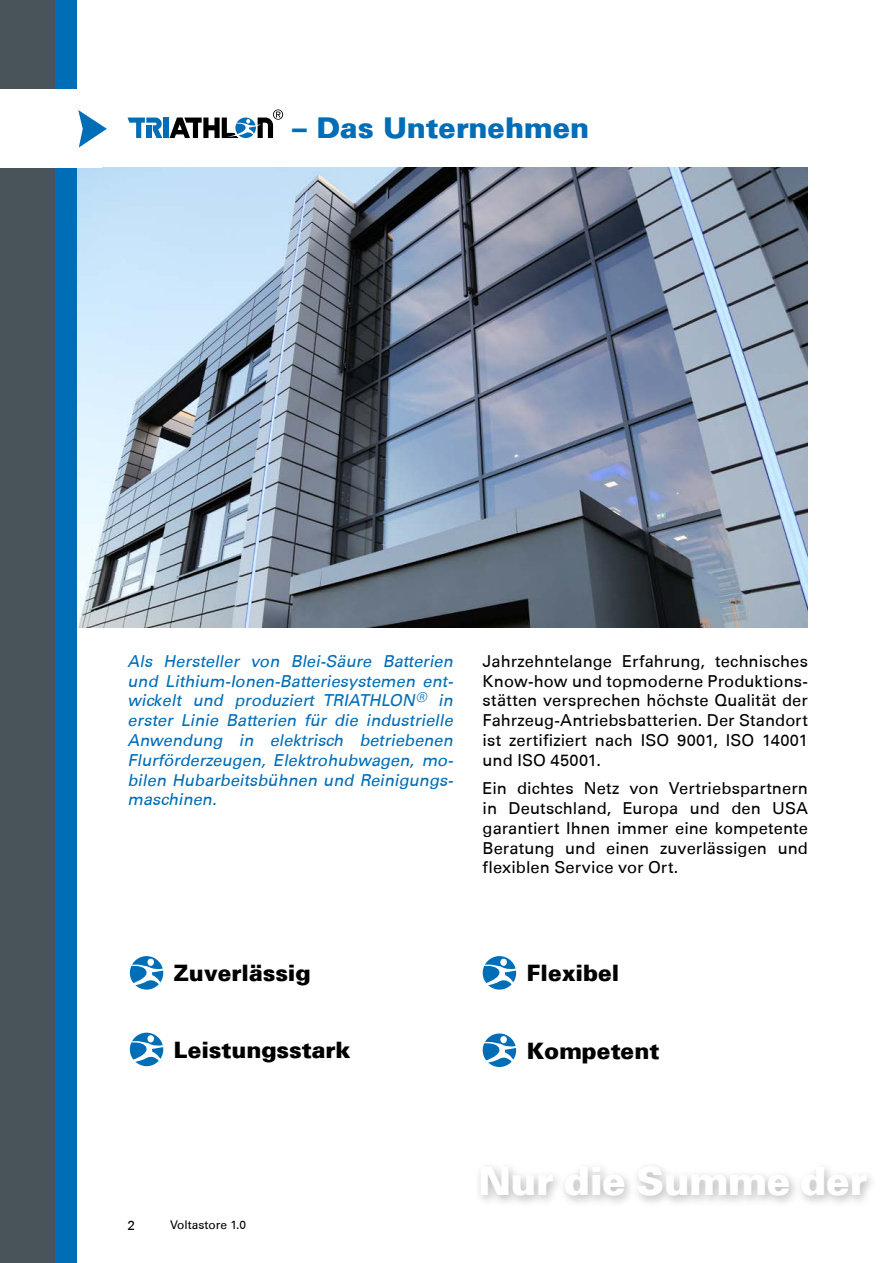
<style>
.page{position:relative;width:893px;height:1263px;background:#fff}
.page>*{position:absolute;margin:0;border:0;box-sizing:border-box;transform-origin:0 0}
.t1{font:900 39px "Univers";letter-spacing:-.01em;color:#fff}
.t2{font:900 28.5px "Univers";color:#006db7}
.t3{font:900 22.5px "Univers";color:#000}
.t4{font:16.5px/19.8px "Univers 55 Roman";letter-spacing:.005em;color:#000;text-align:justify}
.t5{font:italic 16.5px/19.8px "Univers 55 Roman";color:#006db7;text-align:justify}
.t6{font:13.5px "Univers 55 Roman";color:#000}
.t7{font:12px "Univers 55 Roman";color:#000}
</style>
<div class="page">
<img style="left:77px;top:168px;width:730px;height:459px">
<div style="left:0;top:0;width:55px;height:1263px;background:#48535a"></div>
<div style="left:55px;top:0;width:22px;height:1263px;background:#006db7"></div>
<div style="left:0;top:90px;width:102px;height:78px;background:#fff"></div>
<svg style="left:78px;top:110px;width:29px;height:38px"></svg>
<div style="left:163px;top:118px;width:6px;height:20px;background:#006db7"></div>
<svg style="left:128px;top:118px;width:34px;height:20px"></svg>
<svg style="left:170px;top:109px;width:113px;height:29px"></svg>
<svg style="left:130px;top:956px;width:33px;height:33px"></svg>
<svg style="left:129px;top:959px;width:35px;height:31px"></svg>
<div style="left:130px;top:1033px;width:33px;height:33px;background:#006db7;border-radius:50%"></div>
<svg style="left:129px;top:1035px;width:35px;height:32px"></svg>
<svg style="left:483px;top:1033px;width:33px;height:34px"></svg>
<svg style="left:482px;top:1036px;width:35px;height:31px"></svg>
<svg style="left:483px;top:956px;width:33px;height:33px"></svg>
<svg style="left:482px;top:959px;width:35px;height:31px"></svg>
<div style="left:475px;top:1160px;width:418px;height:48px;background:#000;opacity:.28"></div>
<h2 class="t2" style="left:293px;top:109px;width:298px">– Das Unternehmen</h2>
<p class="t5" style="left:128px;top:651px;width:330px">Als Hersteller von Blei-Säure Batterien und Lithium-Ionen-Batteriesystemen ent&shy;wickelt und produziert TRIATHLON<sup>®</sup> in erster Linie Batterien für die industrielle Anwendung in elektrisch betriebenen Flurförderzeugen, Elektrohubwagen, mo&shy;bilen Hubarbeitsbühnen und Reinigungs&shy;maschinen.</p>
<p class="t4" style="left:483px;top:651px;width:327px">Jahrzehntelange Erfahrung, technisches Know-how und topmoderne Produktions&shy;stätten versprechen höchste Qualität der Fahrzeug-Antriebsbatterien. Der Standort ist zertifiziert nach ISO 9001, ISO 14001 und ISO 45001.</p>
<p class="t4" style="left:483px;top:778px;width:327px">Ein dichtes Netz von Vertriebspartnern in Deutschland, Europa und den USA garantiert Ihnen immer eine kompetente Beratung und einen zuverlässigen und flexiblen Service vor Ort.</p>
<h3 class="t3" style="left:174px;top:958px;width:138px">Zuverlässig</h3>
<h3 class="t3" style="left:527px;top:958px;width:94px">Flexibel</h3>
<h3 class="t3" style="left:174px;top:1035px;width:178px">Leistungsstark</h3>
<h3 class="t3" style="left:527px;top:1036px;width:134px">Kompetent</h3>
<p class="t6" style="left:128px;top:1217px;width:9px">2</p>
<p class="t7" style="left:170px;top:1217px;width:77px">Voltastore 1.0</p>
<h1 class="t1" style="left:478px;top:1155px;width:390px">Nur die Summe der</h1>
</div>
